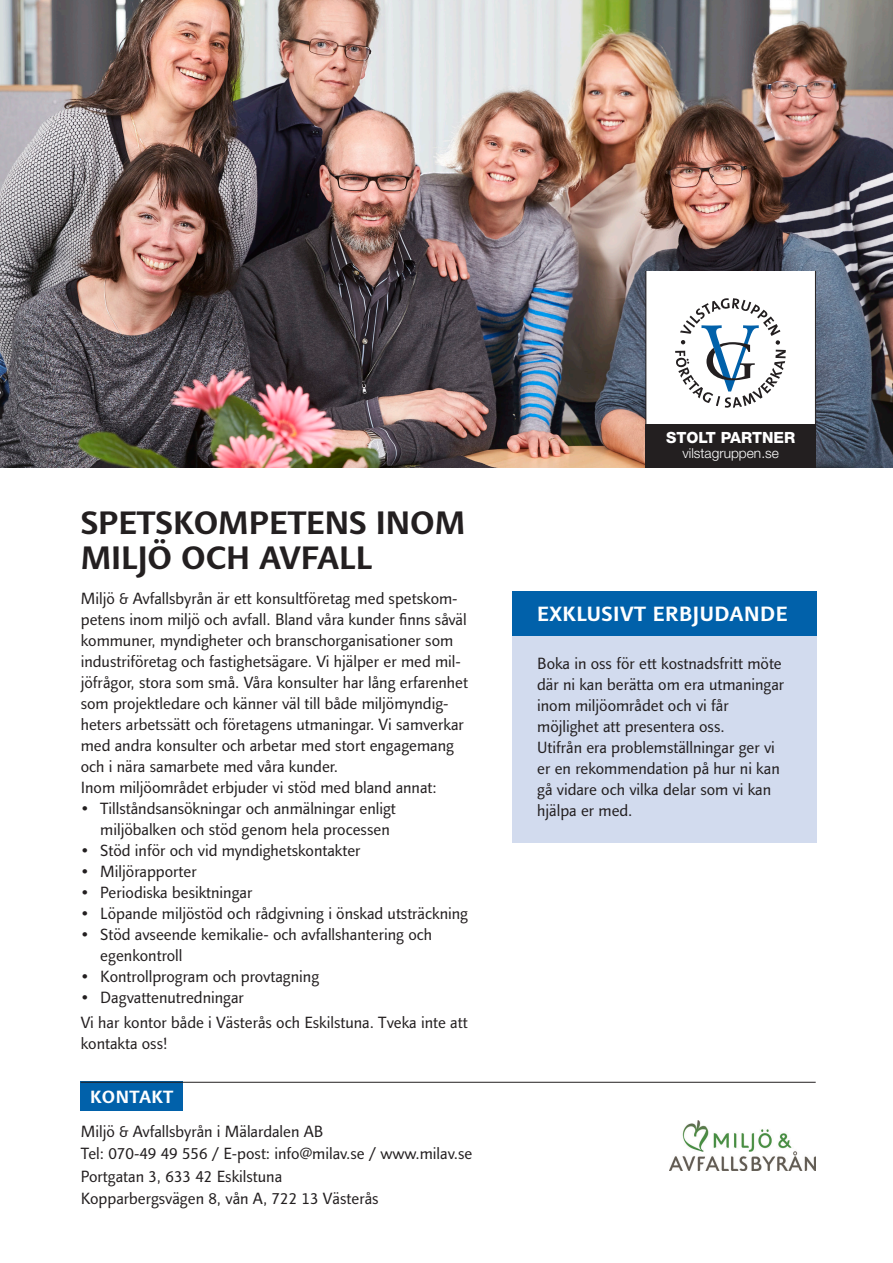
<style>
.page{position:relative;width:893px;height:1263px;background:#fff}
.page>*{position:absolute;margin:0;border:0;box-sizing:border-box;transform-origin:0 0}
.t1{font:700 33px/34.5px "Linotype Finnegan";color:#231f20}
.t2{font:700 21px "Linotype Finnegan";letter-spacing:.025em;color:#fff}
.t3{font:700 18px "Linotype Finnegan";letter-spacing:.02em;color:#fff}
.t4{font:16.5px/21px "Linotype Finnegan";color:#231f20}
.t5{font:800 15.45px "Helvetica Neue";color:#fff}
.t6{font:300 13.8px "Helvetica Neue";color:#fff}
</style>
<div class="page">
<div style="left:81px;top:1082px;width:102px;height:29px;background:#0161aa"></div>
<div style="left:512px;top:631px;width:304px;height:212px;background:#d2dbee"></div>
<div style="left:512px;top:592px;width:304px;height:44px;background:#0161aa"></div>
<img style="left:0;top:0;width:893px;height:468px">
<hr style="left:81px;top:1082px;width:735px;height:1px;background:#231f20">
<svg style="left:646px;top:271px;width:170px;height:197px"></svg>
<img style="left:670px;top:1120px;width:145px;height:51px">
<p class="t1" style="left:81px;top:506px;width:386px">SPETSKOMPETENS INOM<br>MILJÖ OCH AVFALL</p>
<p class="t4" style="left:81px;top:588px;width:389px">Miljö &amp; Avfallsbyrån är ett konsultföretag med spetskom&shy;petens inom miljö och avfall. Bland våra kunder finns såväl kommuner, myndigheter och branschorganisationer som industriföretag och fastighetsägare. Vi hjälper er med mil&shy;jöfrågor, stora som små. Våra konsulter har lång erfarenhet som projektledare och känner väl till både miljömyndig&shy;heters arbetssätt och företagens utmaningar. Vi samverkar med andra konsulter och arbetar med stort engagemang och i nära samarbete med våra kunder.</p>
<p class="t4" style="left:81px;top:777px;width:357px">Inom miljöområdet erbjuder vi stöd med bland annat:</p>
<p class="t4" style="left:100px;top:798px;width:297px;text-indent:-20px">• Tillståndsansökningar och anmälningar enligt miljöbalken och stöd genom hela processen</p>
<p class="t4" style="left:81px;top:840px;width:281px">• Stöd inför och vid myndighetskontakter</p>
<p class="t4" style="left:81px;top:861px;width:118px">• Miljörapporter</p>
<p class="t4" style="left:81px;top:882px;width:173px">• Periodiska besiktningar</p>
<p class="t4" style="left:81px;top:903px;width:389px">• Löpande miljöstöd och rådgivning i önskad utsträckning</p>
<p class="t4" style="left:100px;top:924px;width:333px;text-indent:-20px">• Stöd avseende kemikalie- och avfallshantering och egenkontroll</p>
<p class="t4" style="left:81px;top:966px;width:240px">• Kontrollprogram och provtagning</p>
<p class="t4" style="left:81px;top:987px;width:165px">• Dagvattenutredningar</p>
<p class="t4" style="left:81px;top:1012px;width:388px">Vi har kontor både i Västerås och Eskilstuna. Tveka inte att kontakta oss!</p>
<p class="t3" style="left:90px;top:1086px;width:85px">KONTAKT</p>
<p class="t4" style="left:81px;top:1121px;width:244px">Miljö &amp; Avfallsbyrån i Mälardalen AB</p>
<p class="t4" style="left:81px;top:1143px;width:393px">Tel: 070-49 49 556 / E-post: info@milav.se / www.milav.se</p>
<p class="t4" style="left:81px;top:1166px;width:203px">Portgatan 3, 633 42 Eskilstuna</p>
<p class="t4" style="left:81px;top:1188px;width:299px">Kopparbergsvägen 8, vån A, 722 13 Västerås</p>
<p class="t5" style="left:666px;top:429px;width:131px">STOLT PARTNER</p>
<p class="t6" style="left:682px;top:445px;width:98px">vilstagruppen.se</p>
<p class="t2" style="left:537px;top:602px;width:252px">EXKLUSIVT ERBJUDANDE</p>
<p class="t4" style="left:537px;top:653px;width:249px">Boka in oss för ett kostnadsfritt möte där ni kan berätta om era utmaningar inom miljöområdet och vi får möjlighet att presentera oss.<br>Utifrån era problemställningar ger vi er en rekommendation på hur ni kan gå vidare och vilka delar som vi kan hjälpa er med.</p>
</div>
